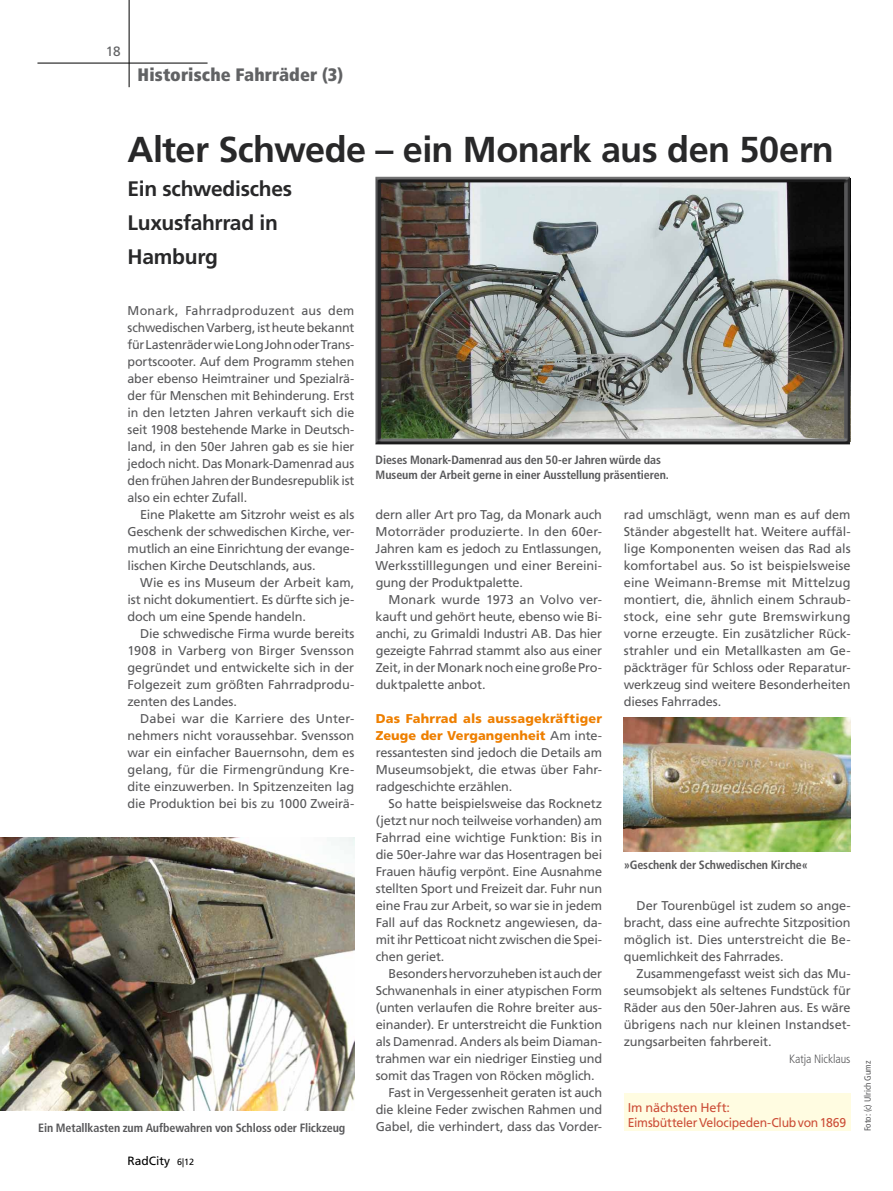
<style>
.page{position:relative;width:893px;height:1191px;background:#fff}
.page>*{position:absolute;margin:0;border:0;box-sizing:border-box;transform-origin:0 0}
.t1{font:700 36px "Frutiger LT";letter-spacing:-.015em;color:#282829}
.t2{font:700 21px/34px "Frutiger LT";letter-spacing:-.015em;color:#282829}
.t3{font:900 condensed 18px "Frutiger LT";letter-spacing:.005em;color:#616264}
.t4{font:13.5px "Frutiger LT";color:#616264}
.t5{font:12.75px/17px "Frutiger LT";letter-spacing:-.01em;color:#58585a;text-align:justify}
.t6{font:900 12.75px "Frutiger LT";letter-spacing:.005em;color:#ee7f00}
.t7{font:12.75px "Frutiger LT";letter-spacing:.01em;color:#58585a}
.t8{font:12.75px/15.3px "Frutiger LT";letter-spacing:-.015em;color:#cc4f39}
.t9{font:12.75px "Frutiger LT";letter-spacing:.02em;color:#58585a}
.t10{font:700 condensed 12px/14.4px "Frutiger LT";letter-spacing:-.01em;color:#58585a}
.t11{font:300 condensed 12px "Frutiger LT";letter-spacing:-.005em;color:#58585a}
.t12{font:12px "Frutiger LT";color:#000}
.t13{font:condensed 9px "Frutiger LT";color:#58585a}
.s1{font-size:9px}
.s2{font-weight:400;color:#58585a}
</style>
<div class="page">
<hr style="left:129px;top:0;width:1px;height:87px;background:#000">
<hr style="left:37px;top:63px;width:171px;height:1px;background:#000">
<div style="left:624px;top:1093px;width:226px;height:38px;background:#fffce1"></div>
<img style="left:624px;top:718px;width:226px;height:133px">
<img style="left:0;top:837px;width:354px;height:273px">
<div style="left:375px;top:176px;width:475px;height:269px;background:#000;opacity:.75"></div>
<p class="t4" style="left:106px;top:43px;width:16px">18</p>
<p class="t3" style="left:138px;top:64px;width:207px">Historische Fahrräder (3)</p>
<p class="t1" style="left:128px;top:128px;width:708px">Alter Schwede – ein Monark aus den 50ern</p>
<p class="t2" style="left:128px;top:171px;width:166px">Ein schwedisches<br>Luxusfahrrad in<br>Hamburg</p>
<p class="t9" style="left:128px;top:303px;width:228px">Monark, Fahrradproduzent aus dem</p>
<p class="t5" style="left:128px;top:319px;width:228px">schwedischenVarberg,istheutebekannt</p>
<p class="t5" style="left:128px;top:336px;width:228px">fürLastenräderwieLongJohnoderTrans-</p>
<p class="t5" style="left:128px;top:353px;width:228px">portscooter. Auf dem Programm stehen</p>
<p class="t5" style="left:128px;top:370px;width:228px">aber ebenso Heimtrainer und Spezialrä-</p>
<p class="t5" style="left:128px;top:387px;width:228px">der für Menschen mit Behinderung. Erst</p>
<p class="t5" style="left:128px;top:404px;width:228px">in den letzten Jahren verkauft sich die</p>
<p class="t5" style="left:128px;top:421px;width:228px">seit 1908 bestehende Marke in Deutsch-</p>
<p class="t5" style="left:128px;top:438px;width:228px">land, in den 50er Jahren gab es sie hier</p>
<p class="t5" style="left:128px;top:455px;width:228px">jedoch nicht. Das Monark-Damenrad aus</p>
<p class="t5" style="left:128px;top:472px;width:228px">denfrühenJahrenderBundesrepublikist</p>
<p class="t5" style="left:128px;top:489px;width:121px">also ein echter Zufall.</p>
<p class="t5" style="left:140px;top:506px;width:215px">Eine Plakette am Sitzrohr weist es als</p>
<p class="t5" style="left:128px;top:523px;width:228px">Geschenk der schwedischen Kirche, ver-</p>
<p class="t5" style="left:128px;top:540px;width:228px">mutlich an eine Einrichtung der evange-</p>
<p class="t5" style="left:128px;top:557px;width:190px">lischen Kirche Deutschlands, aus.</p>
<p class="t5" style="left:140px;top:574px;width:216px">Wie es ins Museum der Arbeit kam,</p>
<p class="t5" style="left:128px;top:591px;width:228px">ist nicht dokumentiert. Es dürfte sich je-</p>
<p class="t5" style="left:128px;top:608px;width:180px">doch um eine Spende handeln.</p>
<p class="t5" style="left:140px;top:625px;width:216px">Die schwedische Firma wurde bereits</p>
<p class="t5" style="left:128px;top:642px;width:228px">1908 in Varberg von Birger Svensson</p>
<p class="t5" style="left:127px;top:659px;width:228px">gegründet und entwickelte sich in der</p>
<p class="t5" style="left:127px;top:676px;width:228px">Folgezeit zum größten Fahrradprodu-</p>
<p class="t5" style="left:128px;top:693px;width:111px">zenten des Landes.</p>
<p class="t7" style="left:140px;top:711px;width:216px">Dabei war die Karriere des Unter-</p>
<p class="t5" style="left:128px;top:727px;width:228px">nehmers nicht voraussehbar. Svensson</p>
<p class="t5" style="left:128px;top:744px;width:228px">war ein einfacher Bauernsohn, dem es</p>
<p class="t5" style="left:128px;top:761px;width:228px">gelang, für die Firmengründung Kre-</p>
<p class="t5" style="left:128px;top:778px;width:228px">dite einzuwerben. In Spitzenzeiten lag</p>
<p class="t5" style="left:128px;top:795px;width:228px">die Produktion bei bis zu 1000 Zweirä-</p>
<p class="t10" style="left:38px;top:1120px;width:309px">Ein Metallkasten zum Aufbewahren von Schloss oder Flickzeug</p>
<p class="t12" style="left:128px;top:1154px;width:68px">RadCity <span class="s1">6|12</span></p>
<p class="t10" style="left:376px;top:453px;width:295px">Dieses Monark-Damenrad aus den 50-er Jahren würde das<br>Museum der Arbeit gerne in einer Ausstellung präsentieren.</p>
<p class="t5" style="left:376px;top:506px;width:228px">dern aller Art pro Tag, da Monark auch</p>
<p class="t5" style="left:376px;top:523px;width:228px">Motorräder produzierte. In den 60er-</p>
<p class="t5" style="left:376px;top:540px;width:228px">Jahren kam es jedoch zu Entlassungen,</p>
<p class="t5" style="left:376px;top:557px;width:228px">Werksstilllegungen und einer Bereini-</p>
<p class="t5" style="left:376px;top:574px;width:149px">gung der Produktpalette.</p>
<p class="t7" style="left:388px;top:592px;width:215px">Monark wurde 1973 an Volvo ver-</p>
<p class="t5" style="left:376px;top:608px;width:228px">kauft und gehört heute, ebenso wie Bi-</p>
<p class="t5" style="left:376px;top:625px;width:228px">anchi, zu Grimaldi Industri AB. Das hier</p>
<p class="t5" style="left:376px;top:642px;width:228px">gezeigte Fahrrad stammt also aus einer</p>
<p class="t5" style="left:376px;top:659px;width:228px">Zeit, inderMonarknocheinegroße Pro-</p>
<p class="t5" style="left:376px;top:676px;width:111px">duktpalette anbot.</p>
<p class="t6" style="left:376px;top:711px;width:228px">Das Fahrrad als aussagekräftiger</p>
<p class="t6" style="left:376px;top:728px;width:228px">Zeuge der Vergangenheit <span class="s2">Am inte-</span></p>
<p class="t5" style="left:376px;top:744px;width:228px">ressantesten sind jedoch die Details am</p>
<p class="t5" style="left:376px;top:761px;width:228px">Museumsobjekt, die etwas über Fahr-</p>
<p class="t5" style="left:376px;top:778px;width:138px">radgeschichte erzählen.</p>
<p class="t5" style="left:388px;top:795px;width:215px">So hatte beispielsweise das Rocknetz</p>
<p class="t5" style="left:376px;top:812px;width:228px">(jetzt nur noch teilweise vorhanden) am</p>
<p class="t5" style="left:376px;top:829px;width:228px">Fahrrad eine wichtige Funktion: Bis in</p>
<p class="t5" style="left:376px;top:846px;width:228px">die 50er-Jahre war das Hosentragen bei</p>
<p class="t5" style="left:376px;top:863px;width:228px">Frauen häufig verpönt. Eine Ausnahme</p>
<p class="t5" style="left:376px;top:880px;width:228px">stellten Sport und Freizeit dar. Fuhr nun</p>
<p class="t5" style="left:376px;top:897px;width:228px">eine Frau zur Arbeit, so war sie in jedem</p>
<p class="t5" style="left:376px;top:914px;width:228px">Fall auf das Rocknetz angewiesen, da-</p>
<p class="t5" style="left:376px;top:931px;width:228px">mit ihr Petticoat nicht zwischen die Spei-</p>
<p class="t5" style="left:376px;top:948px;width:70px">chen geriet.</p>
<p class="t5" style="left:388px;top:965px;width:215px">Besondershervorzuhebenistauchder</p>
<p class="t5" style="left:376px;top:982px;width:228px">Schwanenhals in einer atypischen Form</p>
<p class="t5" style="left:376px;top:999px;width:228px">(unten verlaufen die Rohre breiter aus-</p>
<p class="t5" style="left:376px;top:1016px;width:228px">einander). Er unterstreicht die Funktion</p>
<p class="t5" style="left:376px;top:1033px;width:228px">als Damenrad. Anders als beim Diaman-</p>
<p class="t5" style="left:376px;top:1050px;width:228px">trahmen war ein niedriger Einstieg und</p>
<p class="t5" style="left:376px;top:1067px;width:220px">somit das Tragen von Röcken möglich.</p>
<p class="t5" style="left:388px;top:1084px;width:215px">Fast in Vergessenheit geraten ist auch</p>
<p class="t5" style="left:376px;top:1101px;width:228px">die kleine Feder zwischen Rahmen und</p>
<p class="t5" style="left:376px;top:1118px;width:228px">Gabel, die verhindert, dass das Vorder-</p>
<p class="t5" style="left:624px;top:506px;width:228px">rad umschlägt, wenn man es auf dem Ständer abgestellt hat. Weitere auffäl&shy;lige Komponenten weisen das Rad als komfortabel aus. So ist beispielsweise eine Weimann-Bremse mit Mittelzug montiert, die, ähnlich einem Schraub&shy;stock, eine sehr gute Bremswirkung vorne erzeugte. Ein zusätzlicher Rück&shy;strahler und ein Metallkasten am Ge&shy;päckträger für Schloss oder Reparatur&shy;werkzeug sind weitere Besonderheiten dieses Fahrrades.</p>
<p class="t10" style="left:624px;top:858px;width:186px">»Geschenk der Schwedischen Kirche«</p>
<p class="t5" style="left:637px;top:897px;width:216px">Der Tourenbügel ist zudem so ange-</p>
<p class="t5" style="left:624px;top:914px;width:228px">bracht, dass eine aufrechte Sitzposition</p>
<p class="t5" style="left:624px;top:931px;width:228px">möglich ist. Dies unterstreicht die Be-</p>
<p class="t5" style="left:624px;top:948px;width:161px">quemlichkeit des Fahrrades.</p>
<p class="t5" style="left:637px;top:965px;width:216px">Zusammengefasst weist sich das Mu-</p>
<p class="t5" style="left:624px;top:982px;width:228px">seumsobjekt als seltenes Fundstück für</p>
<p class="t5" style="left:624px;top:999px;width:228px">Räder aus den 50er-Jahren aus. Es wäre</p>
<p class="t5" style="left:624px;top:1016px;width:228px">übrigens nach nur kleinen Instandset-</p>
<p class="t5" style="left:624px;top:1033px;width:149px">zungsarbeiten fahrbereit.</p>
<p class="t11" style="left:789px;top:1052px;width:63px">Katja Nicklaus</p>
<p class="t8" style="left:628px;top:1099px;width:220px">Im nächsten Heft:<br>EimsbüttelerVelocipeden-Clubvon1869</p>
<p class="t13" style="left:862px;top:1131px;width:72px;rotate:-90deg">Foto: (c) Ulrich Gumz</p>
</div>
